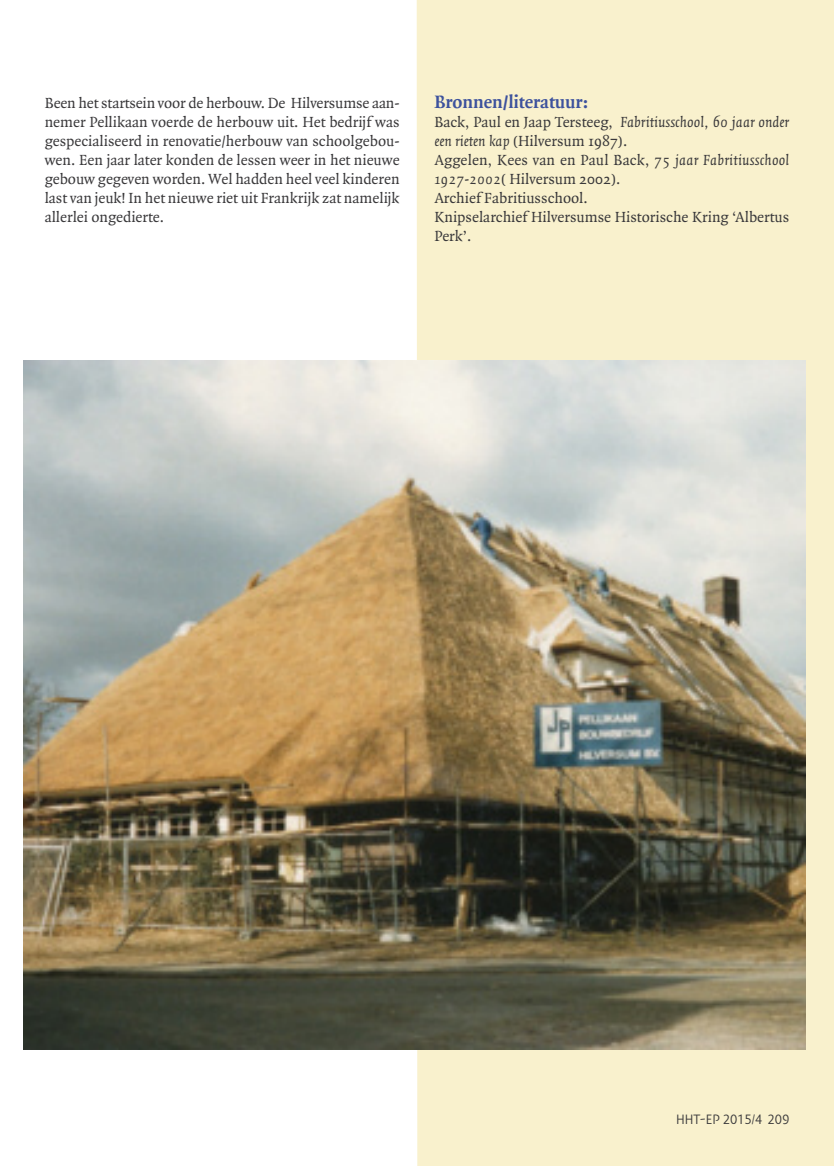
<style>
.page{position:relative;width:834px;height:1166px;background:#fff}
.page>*{position:absolute;margin:0;border:0;box-sizing:border-box;transform-origin:0 0}
.t1{font:700 19.25px "Quadraat";color:#3d529d}
.t2{font:15.75px/18.9px "Quadraat";color:#39383a;text-align:justify}
.t3{font:300 14px "Qheader";color:#39383a}
.s1{font-style:italic}
</style>
<div class="page">
<div style="left:416px;top:0;width:417px;height:1166px;background:#f9f1cd"></div>
<img style="left:24px;top:361px;width:781px;height:689px">
<p class="t2" style="left:45px;top:94px;width:356px">Been het startsein voor de herbouw. De Hilversumse aan&shy;nemer Pellikaan voerde de herbouw uit. Het bedrijf was gespecialiseerd in renovatie/herbouw van schoolgebou&shy;wen. Een jaar later konden de lessen weer in het nieuwe gebouw gegeven worden. Wel hadden heel veel kinderen last van jeuk! In het nieuwe riet uit Frankrijk zat namelijk allerlei ongedierte.</p>
<p class="t1" style="left:434px;top:92px;width:155px">Bronnen/literatuur:</p>
<p class="t2" style="left:434px;top:113px;width:356px;text-align:left">Back, Paul en Jaap Tersteeg, <span class="s1">Fabritiusschool, 60 jaar onder een rieten kap</span> (Hilversum 1987).<br>Aggelen, Kees van en Paul Back, <span class="s1">75 jaar Fabritiusschool 1927-2002</span>( Hilversum 2002).<br>Archief Fabritiusschool.<br>Knipselarchief Hilversumse Historische Kring ‘Albertus Perk’.</p>
<p class="t3" style="left:676px;top:1112px;width:115px">HHT-EP 2015/4 209</p>
</div>
